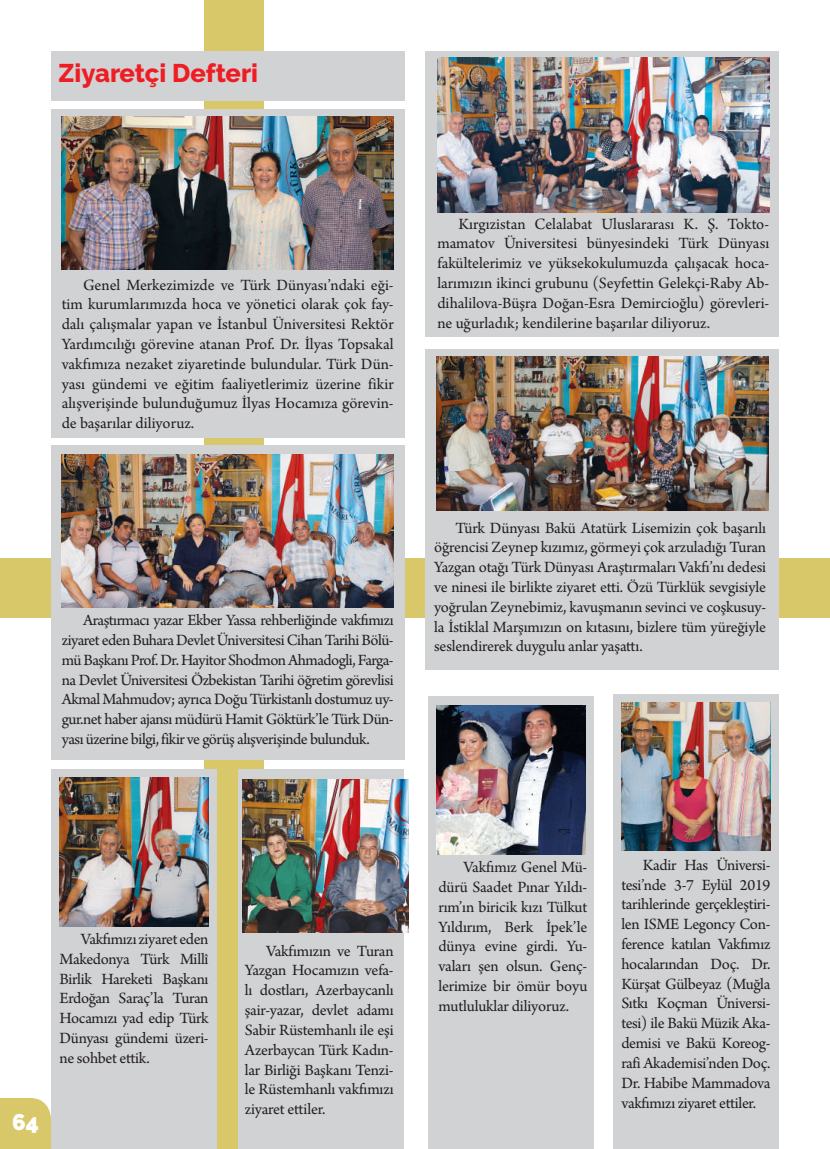
<style>
.page{position:relative;width:830px;height:1149px;background:#fff}
.page>*{position:absolute;margin:0;border:0;box-sizing:border-box;transform-origin:0 0}
.t1{font:800 25.5px "Raleway";color:#ee1d23}
.t2{font:900 22.5px "Raleway";color:#fff}
.t3{font:16.5px/19.8px "Arno Pro";letter-spacing:-.01em;color:#231f20;text-align:justify}
</style>
<div class="page">
<div style="left:0;top:1097px;width:51px;height:51px;background:#d9c86a"></div>
<div style="left:0;top:558px;width:829px;height:60px;background:#d9c86a"></div>
<div style="left:204px;top:0;width:60px;height:1148px;background:#d9c86a"></div>
<div style="left:51px;top:51px;width:353px;height:49px;background:#d1d2d4"></div>
<div style="left:51px;top:109px;width:353px;height:329px;background:#d1d2d4"></div>
<img style="left:62px;top:116px;width:331px;height:154px">
<div style="left:425px;top:51px;width:353px;height:285px;background:#d1d2d4"></div>
<div style="left:425px;top:349px;width:353px;height:320px;background:#d1d2d4"></div>
<img style="left:436px;top:357px;width:331px;height:153px">
<div style="left:51px;top:444px;width:353px;height:315px;background:#d1d2d4"></div>
<img style="left:62px;top:454px;width:331px;height:153px">
<div style="left:612px;top:694px;width:166px;height:454px;background:#d1d2d4"></div>
<img style="left:621px;top:702px;width:149px;height:148px">
<div style="left:427px;top:696px;width:166px;height:452px;background:#d1d2d4"></div>
<img style="left:436px;top:705px;width:149px;height:149px">
<div style="left:51px;top:769px;width:166px;height:379px;background:#d1d2d4"></div>
<div style="left:238px;top:769px;width:166px;height:379px;background:#d1d2d4"></div>
<img style="left:60px;top:777px;width:148px;height:149px">
<img style="left:437px;top:57px;width:332px;height:155px">
<img style="left:242px;top:779px;width:166px;height:153px">
<h1 class="t1" style="left:58px;top:59px;width:201px">Ziyaretçi Defteri</h1>
<p class="t3" style="left:62px;top:275px;width:333px;text-indent:21px">Genel Merkezimizde ve Türk Dünyası’ndaki eği&shy;tim kurumlarımızda hoca ve yönetici olarak çok fay&shy;dalı çalışmalar yapan ve İstanbul Üniversitesi Rektör Yardımcılığı görevine atanan Prof. Dr. İlyas Topsakal vakfımıza nezaket ziyaretinde bulundular. Türk Dün&shy;yası gündemi ve eğitim faaliyetlerimiz üzerine fikir alışverişinde bulunduğumuz İlyas Hocamıza görevin&shy;de başarılar diliyoruz.</p>
<p class="t3" style="left:62px;top:611px;width:333px;text-indent:21px">Araştırmacı yazar Ekber Yassa rehberliğinde vakfımızı ziyaret eden Buhara Devlet Üniversitesi Cihan Tarihi Bölü&shy;mü Başkanı Prof. Dr. Hayitor Shodmon Ahmadogli, Farga&shy;na Devlet Üniversitesi Özbekistan Tarihi öğretim görevlisi Akmal Mahmudov; ayrıca Doğu Türkistanlı dostumuz uy&shy;gur.net haber ajansı müdürü Hamit Göktürk’le Türk Dün&shy;yası üzerine bilgi, fikir ve görüş alışverişinde bulunduk.</p>
<p class="t3" style="left:437px;top:214px;width:333px;text-indent:21px">Kırgızistan Celalabat Uluslararası K. Ş. Tokto&shy;mamatov Üniversitesi bünyesindeki Türk Dünyası fakültelerimiz ve yüksekokulumuzda çalışacak hoca&shy;larımızın ikinci grubunu (Seyfettin Gelekçi-Raby Ab&shy;dihalilova-Büşra Doğan-Esra Demircioğlu) görevleri&shy;ne uğurladık; kendilerine başarılar diliyoruz.</p>
<p class="t3" style="left:434px;top:518px;width:333px;text-indent:21px">Türk Dünyası Bakü Atatürk Lisemizin çok başarılı öğrencisi Zeynep kızımız, görmeyi çok arzuladığı Turan Yazgan otağı Türk Dünyası Araştırmaları Vakfı’nı dedesi ve ninesi ile birlikte ziyaret etti. Özü Türklük sevgisiyle yoğrulan Zeynebimiz, kavuşmanın sevinci ve coşkusuy&shy;la İstiklal Marşımızın on kıtasını, bizlere tüm yüreğiyle seslendirerek duygulu anlar yaşattı.</p>
<h2 class="t2" style="left:12px;top:1108px;width:28px">64</h2>
<p class="t3" style="left:60px;top:929px;width:150px;text-indent:21px">Vakfımızı ziyaret eden Makedonya Türk Millî Birlik Hareketi Başkanı Erdoğan Saraç’la Turan Hocamızı yad edip Türk Dünyası gündemi üzeri&shy;ne sohbet ettik.</p>
<p class="t3" style="left:244px;top:941px;width:150px;text-indent:21px">Vakfımızın ve Turan Yazgan Hocamızın vefa&shy;lı dostları, Azerbaycanlı şair-yazar, devlet adamı Sabir Rüstemhanlı ile eşi Azerbaycan Türk Kadın&shy;lar Birliği Başkanı Tenzi&shy;le Rüstemhanlı vakfımızı ziyaret ettiler.</p>
<p class="t3" style="left:438px;top:857px;width:150px;text-indent:25px">Vakfımız Genel Mü&shy;dürü Saadet Pınar Yıldı&shy;rım’ın biricik kızı Tülkut Yıldırım, Berk İpek’le dünya evine girdi. Yu&shy;vaları şen olsun. Genç&shy;lerimize bir ömür boyu mutluluklar diliyoruz.</p>
<p class="t3" style="left:621px;top:855px;width:150px;text-indent:21px">Kadir Has Üniversi&shy;tesi’nde 3-7 Eylül 2019 tarihlerinde gerçekleştiri&shy;len ISME Legoncy Con&shy;ference katılan Vakfımız hocalarından Doç. Dr.<br>Kürşat Gülbeyaz (Muğla Sıtkı Koçman Üniversi&shy;tesi) ile Bakü Müzik Aka&shy;demisi ve Bakü Koreog&shy;rafi Akademisi’nden Doç.<br>Dr. Habibe Mammadova vakfımızı ziyaret ettiler.</p>
</div>
